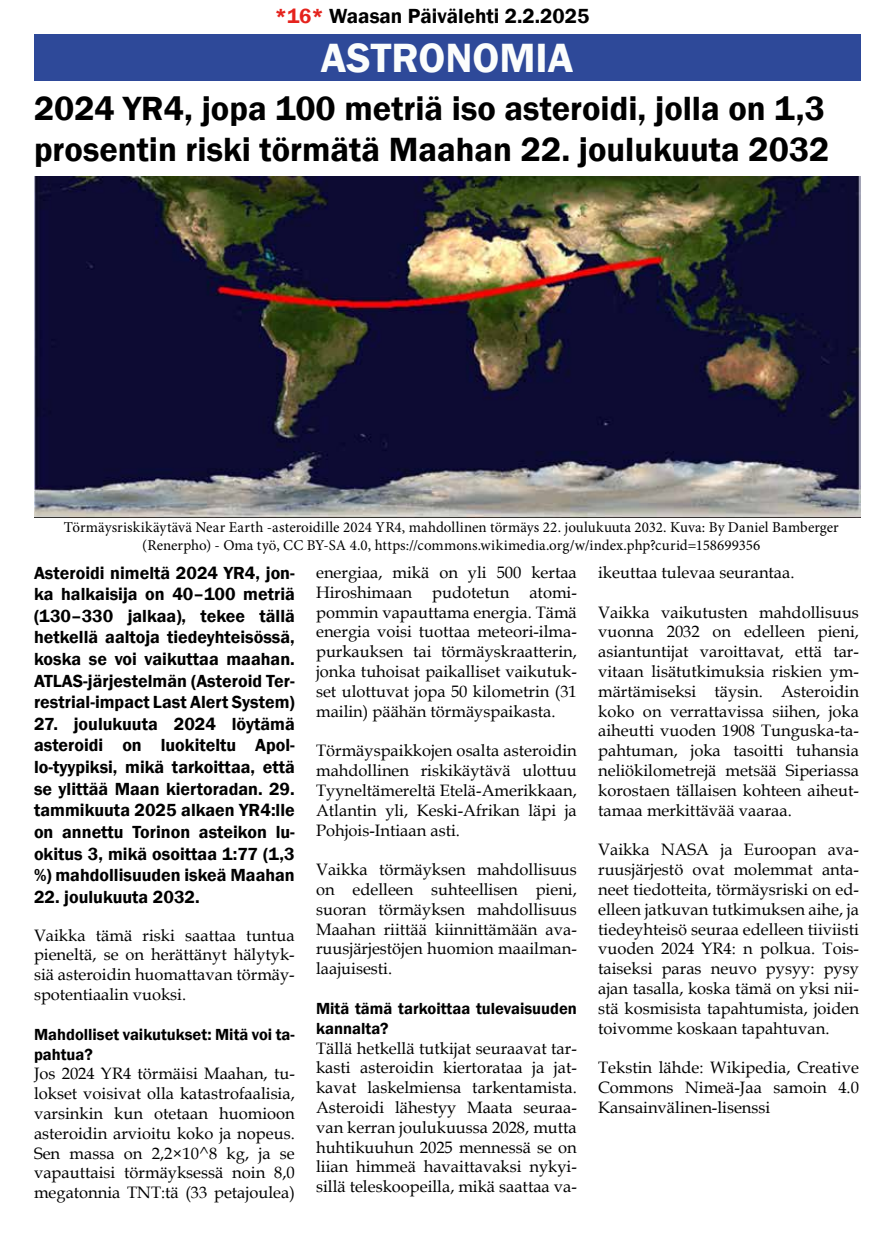
<style>
.page{position:relative;width:893px;height:1234px;background:#fff}
.page>*{position:absolute;margin:0;border:0;box-sizing:border-box;transform-origin:0 0}
.t1{font:600 42px "Franklin Gothic";color:#fbfdfc}
.t2{font:600 34.5px/41.4px "Franklin Gothic";color:#000}
.t3{font:600 21px "Franklin Gothic";color:#000}
.t4{font:600 18px/21.6px "Franklin Gothic";color:#000;text-align:justify}
.t5{font:16.5px/19.8px "Book Antiqua";color:#000;text-align:justify}
.t6{font:600 16.5px/19.8px "Franklin Gothic";color:#000}
.t7{font:15px/18px "Minion Pro";letter-spacing:.005em;color:#000;text-align:center}
.s1{color:#e5231d}
</style>
<div class="page">
<div style="left:34px;top:34px;width:826px;height:47px;background:#2e4999"></div>
<img style="left:34px;top:176px;width:826px;height:341px">
<p class="t3" style="left:275px;top:3px;width:316px"><span class="s1">*16*</span> Waasan Päivälehti 2.2.2025</p>
<h1 class="t1" style="left:321px;top:32px;width:254px">ASTRONOMIA</h1>
<h2 class="t2" style="left:34px;top:88px;width:797px">2024 YR4, jopa 100 metriä iso asteroidi, jolla on 1,3 prosentin riski törmätä Maahan 22. joulukuuta 2032</h2>
<p class="t7" style="left:64px;top:518px;width:777px">Törmäysriskikäytävä Near Earth -asteroidille 2024 YR4, mahdollinen törmäys 22. joulukuuta 2032. Kuva: By Daniel Bamberger (Renerpho) - Oma työ, CC BY-SA 4.0, https://commons.wikimedia.org/w/index.php?curid=158699356</p>
<p class="t4" style="left:34px;top:562px;width:262px">Asteroidi nimeltä 2024 YR4, jon&shy;ka halkaisija on 40–100 metriä (130–330 jalkaa), tekee tällä hetkellä aaltoja tiedeyhteisössä, koska se voi vaikuttaa maahan.<br>ATLAS-järjestelmän (Asteroid Ter&shy;restrial-impact Last Alert System)</p>
<p class="t4" style="left:34px;top:713px;width:262px">27. joulukuuta 2024 löytämä asteroidi on luokiteltu Apol&shy;lo-tyypiksi, mikä tarkoittaa, että se ylittää Maan kiertoradan. 29. tammikuuta 2025 alkaen YR4:lle on annettu Torinon asteikon lu&shy;okitus 3, mikä osoittaa 1:77 (1,3 %) mahdollisuuden iskeä Maahan</p>
<p class="t4" style="left:34px;top:886px;width:167px">22. joulukuuta 2032.</p>
<p class="t5" style="left:34px;top:924px;width:262px">Vaikka tämä riski saattaa tuntua pieneltä, se on herättänyt hälytyk&shy;siä asteroidin huomattavan törmäy&shy;spotentiaalin vuoksi.</p>
<p class="t6" style="left:34px;top:1024px;width:262px">Mahdolliset vaikutukset: Mitä voi ta&shy;pahtua?</p>
<p class="t5" style="left:34px;top:1063px;width:262px">Jos 2024 YR4 törmäisi Maahan, tu&shy;lokset voisivat olla katastrofaalisia, varsinkin kun otetaan huomioon asteroidin arvioitu koko ja nopeus.<br>Sen massa on 2,2×10^8 kg, ja se vapauttaisi törmäyksessä noin 8,0 megatonnia TNT:tä (33 petajoulea)</p>
<p class="t5" style="left:316px;top:562px;width:262px">energiaa, mikä on yli 500 kertaa Hiroshimaan pudotetun atomi&shy;pommin vapauttama energia. Tämä energia voisi tuottaa meteori-ilma&shy;purkauksen tai törmäyskraatterin, jonka tuhoisat paikalliset vaikutuk&shy;set ulottuvat jopa 50 kilometrin (31 mailin) päähän törmäyspaikasta.</p>
<p class="t5" style="left:316px;top:740px;width:262px">Törmäyspaikkojen osalta asteroidin mahdollinen riskikäytävä ulottuu Tyyneltämereltä Etelä-Amerikkaan, Atlantin yli, Keski-Afrikan läpi ja Pohjois-Intiaan asti.</p>
<p class="t5" style="left:316px;top:859px;width:262px">Vaikka törmäyksen mahdollisuus on edelleen suhteellisen pieni, suoran törmäyksen mahdollisuus Maahan riittää kiinnittämään ava&shy;ruusjärjestöjen huomion maailman&shy;laajuisesti.</p>
<p class="t6" style="left:316px;top:998px;width:262px">Mitä tämä tarkoittaa tulevaisuuden kannalta?</p>
<p class="t5" style="left:316px;top:1037px;width:262px">Tällä hetkellä tutkijat seuraavat tar&shy;kasti asteroidin kiertorataa ja jat&shy;kavat laskelmiensa tarkentamista.<br>Asteroidi lähestyy Maata seuraa&shy;van kerran joulukuussa 2028, mutta huhtikuuhun 2025 mennessä se on liian himmeä havaittavaksi nykyi&shy;sillä teleskoopeilla, mikä saattaa va-</p>
<p class="t5" style="left:598px;top:562px;width:198px">ikeuttaa tulevaa seurantaa.</p>
<p class="t5" style="left:598px;top:601px;width:262px">Vaikka vaikutusten mahdollisuus vuonna 2032 on edelleen pieni, asiantuntijat varoittavat, että tar&shy;vitaan lisätutkimuksia riskien ym&shy;märtämiseksi täysin. Asteroidin koko on verrattavissa siihen, joka aiheutti vuoden 1908 Tunguska-ta&shy;pahtuman, joka tasoitti tuhansia neliökilometrejä metsää Siperiassa korostaen tällaisen kohteen aiheut&shy;tamaa merkittävää vaaraa.</p>
<p class="t5" style="left:598px;top:839px;width:262px">Vaikka NASA ja Euroopan ava&shy;ruusjärjestö ovat molemmat anta&shy;neet tiedotteita, törmäysriski on ed&shy;elleen jatkuvan tutkimuksen aihe, ja tiedeyhteisö seuraa edelleen tiiviisti vuoden 2024 YR4: n polkua. Tois&shy;taiseksi paras neuvo pysyy: pysy ajan tasalla, koska tämä on yksi nii&shy;stä kosmisista tapahtumista, joiden toivomme koskaan tapahtuvan.</p>
<p class="t5" style="left:598px;top:1057px;width:262px">Tekstin lähde: Wikipedia, Creative Commons Nimeä-Jaa samoin 4.0<br>Kansainvälinen-lisenssi</p>
</div>
